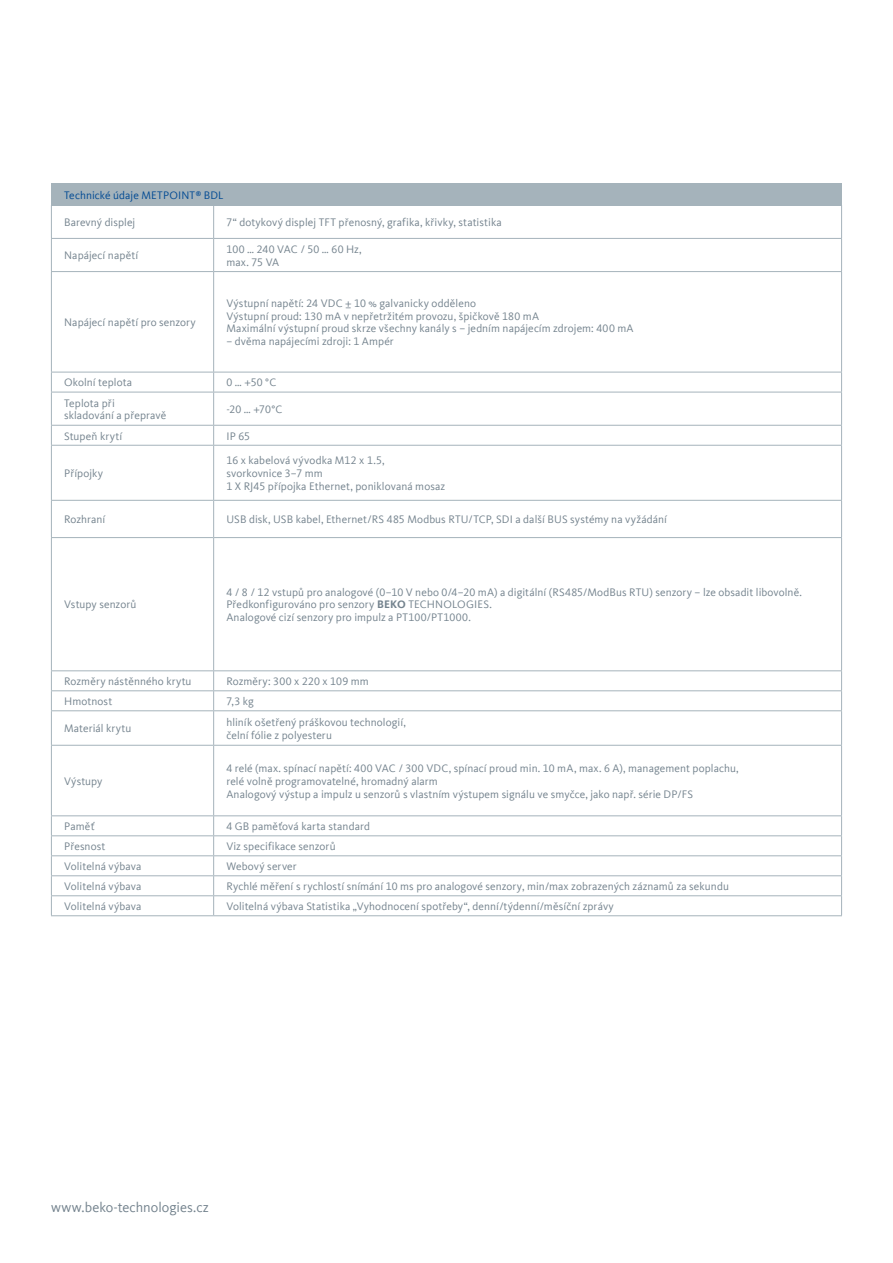
<style>
.page{position:relative;width:893px;height:1263px;background:#fff}
.page>*{position:absolute;margin:0;border:0;box-sizing:border-box;transform-origin:0 0}
.t1{font:14.25px "Kievit Offc Pro";color:#73828d}
.t2{font:11.25px/12.8px "Kievit Offc Pro";letter-spacing:.01em;color:#73828d}
.t3{font:11.25px "Kievit Offc Pro";letter-spacing:.01em;color:#004993}
.s1{font-weight:700}
</style>
<div class="page">
<div style="left:51px;top:183px;width:791px;height:22px;background:#a5b3bb"></div>
<hr style="left:213px;top:272px;width:1px;height:100px;background:#a5b3bb">
<hr style="left:51px;top:271px;width:163px;height:1px;background:#a5b3bb">
<hr style="left:51px;top:272px;width:1px;height:100px;background:#a5b3bb">
<hr style="left:214px;top:271px;width:628px;height:1px;background:#a5b3bb">
<hr style="left:841px;top:272px;width:1px;height:100px;background:#a5b3bb">
<hr style="left:51px;top:372px;width:163px;height:1px;background:#a5b3bb">
<hr style="left:214px;top:372px;width:628px;height:1px;background:#a5b3bb">
<hr style="left:51px;top:205px;width:1px;height:33px;background:#a5b3bb">
<hr style="left:841px;top:205px;width:1px;height:33px;background:#a5b3bb">
<hr style="left:51px;top:238px;width:163px;height:1px;background:#a5b3bb">
<hr style="left:214px;top:238px;width:628px;height:1px;background:#a5b3bb">
<hr style="left:51px;top:239px;width:1px;height:32px;background:#a5b3bb">
<hr style="left:213px;top:239px;width:1px;height:32px;background:#a5b3bb">
<hr style="left:841px;top:239px;width:1px;height:32px;background:#a5b3bb">
<svg style="left:51px;top:372px;width:1px;height:20px"></svg>
<svg style="left:213px;top:372px;width:1px;height:20px"></svg>
<svg style="left:841px;top:372px;width:1px;height:20px"></svg>
<hr style="left:213px;top:205px;width:1px;height:33px;background:#a5b3bb">
<hr style="left:51px;top:392px;width:1px;height:33px;background:#a5b3bb">
<svg style="left:51px;top:426px;width:1px;height:19px"></svg>
<hr style="left:51px;top:446px;width:1px;height:54px;background:#a5b3bb">
<hr style="left:51px;top:501px;width:1px;height:36px;background:#a5b3bb">
<hr style="left:51px;top:538px;width:1px;height:132px;background:#a5b3bb">
<svg style="left:51px;top:671px;width:1px;height:39px"></svg>
<hr style="left:51px;top:711px;width:1px;height:34px;background:#a5b3bb">
<hr style="left:51px;top:746px;width:1px;height:69px;background:#a5b3bb">
<hr style="left:51px;top:392px;width:163px;height:1px;background:#a5b3bb">
<hr style="left:214px;top:392px;width:628px;height:1px;background:#a5b3bb">
<hr style="left:213px;top:392px;width:1px;height:33px;background:#a5b3bb">
<hr style="left:841px;top:392px;width:1px;height:33px;background:#a5b3bb">
<svg style="left:213px;top:426px;width:1px;height:19px"></svg>
<svg style="left:841px;top:426px;width:1px;height:19px"></svg>
<hr style="left:213px;top:446px;width:1px;height:54px;background:#a5b3bb">
<hr style="left:841px;top:446px;width:1px;height:54px;background:#a5b3bb">
<hr style="left:213px;top:501px;width:1px;height:36px;background:#a5b3bb">
<hr style="left:841px;top:501px;width:1px;height:36px;background:#a5b3bb">
<hr style="left:213px;top:538px;width:1px;height:132px;background:#a5b3bb">
<hr style="left:841px;top:538px;width:1px;height:132px;background:#a5b3bb">
<svg style="left:213px;top:671px;width:1px;height:39px"></svg>
<svg style="left:841px;top:671px;width:1px;height:39px"></svg>
<hr style="left:213px;top:711px;width:1px;height:34px;background:#a5b3bb">
<hr style="left:841px;top:711px;width:1px;height:34px;background:#a5b3bb">
<hr style="left:213px;top:746px;width:1px;height:69px;background:#a5b3bb">
<hr style="left:841px;top:746px;width:1px;height:69px;background:#a5b3bb">
<hr style="left:51px;top:425px;width:163px;height:1px;background:#a5b3bb">
<hr style="left:214px;top:425px;width:628px;height:1px;background:#a5b3bb">
<hr style="left:51px;top:445px;width:163px;height:1px;background:#a5b3bb">
<hr style="left:214px;top:445px;width:628px;height:1px;background:#a5b3bb">
<hr style="left:51px;top:500px;width:163px;height:1px;background:#a5b3bb">
<hr style="left:214px;top:500px;width:628px;height:1px;background:#a5b3bb">
<hr style="left:51px;top:537px;width:163px;height:1px;background:#a5b3bb">
<hr style="left:214px;top:537px;width:628px;height:1px;background:#a5b3bb">
<hr style="left:51px;top:670px;width:163px;height:1px;background:#a5b3bb">
<hr style="left:214px;top:670px;width:628px;height:1px;background:#a5b3bb">
<hr style="left:51px;top:690px;width:163px;height:1px;background:#a5b3bb">
<hr style="left:214px;top:690px;width:628px;height:1px;background:#a5b3bb">
<hr style="left:51px;top:710px;width:163px;height:1px;background:#a5b3bb">
<hr style="left:214px;top:710px;width:628px;height:1px;background:#a5b3bb">
<hr style="left:51px;top:745px;width:163px;height:1px;background:#a5b3bb">
<hr style="left:214px;top:745px;width:628px;height:1px;background:#a5b3bb">
<hr style="left:51px;top:815px;width:163px;height:1px;background:#a5b3bb">
<hr style="left:214px;top:815px;width:628px;height:1px;background:#a5b3bb">
<svg style="left:51px;top:816px;width:1px;height:99px"></svg>
<hr style="left:51px;top:835px;width:163px;height:1px;background:#a5b3bb">
<hr style="left:214px;top:835px;width:628px;height:1px;background:#a5b3bb">
<svg style="left:213px;top:816px;width:1px;height:99px"></svg>
<svg style="left:841px;top:816px;width:1px;height:99px"></svg>
<hr style="left:51px;top:855px;width:163px;height:1px;background:#a5b3bb">
<hr style="left:214px;top:855px;width:628px;height:1px;background:#a5b3bb">
<hr style="left:51px;top:875px;width:163px;height:1px;background:#a5b3bb">
<hr style="left:214px;top:875px;width:628px;height:1px;background:#a5b3bb">
<hr style="left:51px;top:895px;width:163px;height:1px;background:#a5b3bb">
<hr style="left:214px;top:895px;width:628px;height:1px;background:#a5b3bb">
<hr style="left:51px;top:915px;width:163px;height:1px;background:#a5b3bb">
<hr style="left:214px;top:915px;width:628px;height:1px;background:#a5b3bb">
<p class="t3" style="left:64px;top:189px;width:161px">Technické údaje METPOINT<sup>®</sup> BDL</p>
<p class="t2" style="left:64px;top:216px;width:73px">Barevný displej</p>
<p class="t2" style="left:226px;top:216px;width:277px">7“ dotykový displej TFT přenosný, grafika, křivky, statistika</p>
<p class="t2" style="left:64px;top:249px;width:75px">Napájecí napětí</p>
<p class="t2" style="left:226px;top:243px;width:137px">100 … 240 VAC / 50 … 60 Hz, max. 75 VA</p>
<p class="t2" style="left:64px;top:316px;width:133px">Napájecí napětí pro senzory</p>
<p class="t2" style="left:226px;top:297px;width:409px">Výstupní napětí: 24 VDC ± 10 % galvanicky odděleno<br>Výstupní proud: 130 mA v nepřetržitém provozu, špičkově 180 mA<br>Maximální výstupní proud skrze všechny kanály s – jedním napájecím zdrojem: 400 mA</p>
<p class="t2" style="left:226px;top:335px;width:169px">– dvěma napájecími zdroji: 1 Ampér</p>
<p class="t2" style="left:64px;top:376px;width:69px">Okolní teplota</p>
<p class="t2" style="left:226px;top:376px;width:51px">0 … +50 °C</p>
<p class="t2" style="left:64px;top:396px;width:104px">Teplota při skladování a přepravě</p>
<p class="t2" style="left:226px;top:403px;width:58px">-20 … +70°C</p>
<p class="t2" style="left:64px;top:429px;width:60px">Stupeň krytí</p>
<p class="t2" style="left:226px;top:429px;width:25px">IP 65</p>
<p class="t2" style="left:64px;top:467px;width:40px">Přípojky</p>
<p class="t2" style="left:226px;top:454px;width:220px">16 x kabelová vývodka M12 x 1.5,<br>svorkovnice 3–7 mm<br>1 X RJ45 přípojka Ethernet, poniklovaná mosaz</p>
<p class="t2" style="left:64px;top:513px;width:43px">Rozhraní</p>
<p class="t2" style="left:226px;top:513px;width:442px">USB disk, USB kabel, Ethernet/RS 485 Modbus RTU/TCP, SDI a další BUS systémy na vyžádání</p>
<p class="t2" style="left:64px;top:598px;width:74px">Vstupy senzorů</p>
<p class="t2" style="left:226px;top:585px;width:577px">4 / 8 / 12 vstupů pro analogové (0–10 V nebo 0/4–20 mA) a digitální (RS485/ModBus RTU) senzory – lze obsadit libovolně.<br>Předkonfigurováno pro senzory <span class="s1">BEKO</span> TECHNOLOGIES.<br>Analogové cizí senzory pro impulz a PT100/PT1000.</p>
<p class="t2" style="left:64px;top:675px;width:129px">Rozměry nástěnného krytu</p>
<p class="t2" style="left:226px;top:675px;width:144px">Rozměry: 300 x 220 x 109 mm</p>
<p class="t2" style="left:64px;top:695px;width:50px">Hmotnost</p>
<p class="t2" style="left:226px;top:695px;width:29px">7,3 kg</p>
<p class="t2" style="left:64px;top:722px;width:69px">Materiál krytu</p>
<p class="t2" style="left:226px;top:716px;width:181px">hliník ošetřený práškovou technologií, čelní fólie z polyesteru</p>
<p class="t2" style="left:64px;top:774px;width:40px">Výstupy</p>
<p class="t2" style="left:226px;top:762px;width:514px">4 relé (max. spínací napětí: 400 VAC / 300 VDC, spínací proud min. 10 mA, max. 6 A), management poplachu, relé volně programovatelné, hromadný alarm<br>Analogový výstup a impulz u senzorů s vlastním výstupem signálu ve smyčce, jako např. série DP/FS</p>
<p class="t2" style="left:64px;top:820px;width:32px">Paměť</p>
<p class="t2" style="left:226px;top:820px;width:145px">4 GB paměťová karta standard</p>
<p class="t2" style="left:64px;top:840px;width:43px">Přesnost</p>
<p class="t2" style="left:226px;top:840px;width:111px">Viz specifikace senzorů</p>
<p class="t2" style="left:64px;top:860px;width:79px">Volitelná výbava</p>
<p class="t2" style="left:226px;top:860px;width:72px">Webový server</p>
<p class="t2" style="left:64px;top:880px;width:79px">Volitelná výbava</p>
<p class="t2" style="left:226px;top:880px;width:504px">Rychlé měření s rychlostí snímání 10 ms pro analogové senzory, min/max zobrazených záznamů za sekundu</p>
<p class="t2" style="left:64px;top:900px;width:79px">Volitelná výbava</p>
<p class="t2" style="left:226px;top:900px;width:389px">Volitelná výbava Statistika „Vyhodnocení spotřeby“, denní/týdenní/měsíční zprávy</p>
<p class="t1" style="left:51px;top:1199px;width:159px">www.beko-technologies.cz</p>
</div>
